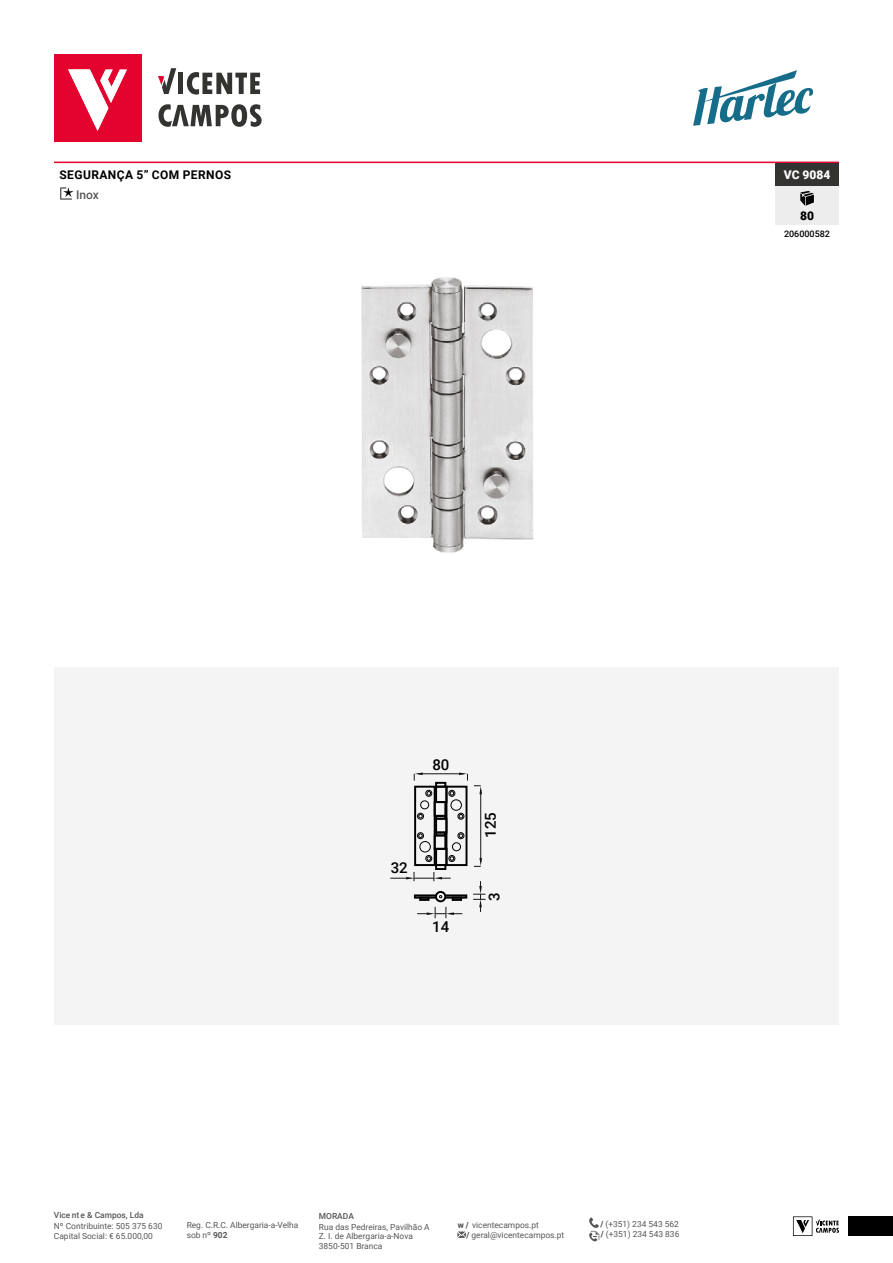
<style>
.page{position:relative;width:893px;height:1263px;background:#fff}
.page>*{position:absolute;margin:0;border:0;box-sizing:border-box;transform-origin:0 0}
.t1{font:500 15px "Roboto";color:#000}
.t2{font:700 12px "Roboto";letter-spacing:.035em;color:#000}
.t3{font:900 12px "Roboto";color:#fff}
.t4{font:500 12px "Roboto";color:#575756}
.t5{font:900 12px "Roboto";color:#000}
.t6{font:500 9px "Roboto";color:#000}
.t7{font:8.4px/9.6px "Roboto";color:#575756}
.t8{font:500 8.4px "Roboto";color:#575756}
.s1{font-weight:700}
.s2{font-weight:900}
</style>
<div class="page">
<div style="left:54px;top:54px;width:87px;height:87px;background:#e4032e"></div>
<svg style="left:68px;top:70px;width:59px;height:61px"></svg>
<div style="left:178px;top:73px;width:5px;height:21px;background:#333332"></div>
<svg style="left:187px;top:72px;width:73px;height:23px"></svg>
<svg style="left:158px;top:104px;width:104px;height:23px"></svg>
<svg style="left:158px;top:68px;width:18px;height:26px"></svg>
<svg style="left:693px;top:70px;width:120px;height:56px"></svg>
<svg style="left:793px;top:1216px;width:46px;height:20px"></svg>
<svg style="left:457px;top:1231px;width:9px;height:7px"></svg>
<svg style="left:589px;top:1217px;width:10px;height:24px"></svg>
<div style="left:849px;top:1216px;width:44px;height:20px;background:#000"></div>
<img style="left:361px;top:277px;width:173px;height:276px">
<hr style="left:54px;top:162px;width:785px;height:1px;background:#e4032e">
<div style="left:775px;top:163px;width:64px;height:24px;background:#333332"></div>
<div style="left:775px;top:187px;width:64px;height:38px;background:#ededed"></div>
<svg style="left:800px;top:191px;width:14px;height:15px"></svg>
<div style="left:54px;top:667px;width:785px;height:357px;background:#f4f4f4"></div>
<div style="left:414px;top:786px;width:22px;height:80px;border:2px solid #000"></div>
<div style="left:445px;top:786px;width:22px;height:80px;border:2px solid #000"></div>
<div style="left:434px;top:801px;width:12px;height:16px;border:2px solid #000"></div>
<div style="left:435px;top:786px;width:12px;height:17px;border:2px solid #000"></div>
<div style="left:435px;top:818px;width:12px;height:15px;border:2px solid #000"></div>
<div style="left:434px;top:834px;width:12px;height:16px;border:2px solid #000"></div>
<div style="left:435px;top:848px;width:12px;height:18px;border:2px solid #000"></div>
<div style="left:435px;top:864px;width:11px;height:6px;border:2px solid #000"></div>
<div style="left:435px;top:782px;width:11px;height:6px;border:2px solid #000"></div>
<div style="left:435px;top:815px;width:11px;height:5px;border:2px solid #000"></div>
<div style="left:435px;top:831px;width:11px;height:5px;border:2px solid #000"></div>
<div style="left:425px;top:790px;width:7px;height:7px;border:1px solid #000;border-radius:50%"></div>
<svg style="left:427px;top:791px;width:4px;height:4px"></svg>
<div style="left:448px;top:790px;width:7px;height:7px;border:1px solid #000;border-radius:50%"></div>
<svg style="left:450px;top:791px;width:4px;height:4px"></svg>
<div style="left:417px;top:813px;width:7px;height:7px;border:1px solid #000;border-radius:50%"></div>
<svg style="left:418px;top:814px;width:5px;height:4px"></svg>
<div style="left:457px;top:813px;width:7px;height:7px;border:1px solid #000;border-radius:50%"></div>
<svg style="left:459px;top:814px;width:4px;height:4px"></svg>
<div style="left:417px;top:832px;width:7px;height:7px;border:1px solid #000;border-radius:50%"></div>
<svg style="left:418px;top:833px;width:5px;height:5px"></svg>
<div style="left:457px;top:832px;width:7px;height:7px;border:1px solid #000;border-radius:50%"></div>
<svg style="left:459px;top:833px;width:4px;height:5px"></svg>
<div style="left:425px;top:855px;width:7px;height:7px;border:1px solid #000;border-radius:50%"></div>
<svg style="left:427px;top:856px;width:4px;height:5px"></svg>
<div style="left:448px;top:855px;width:7px;height:7px;border:1px solid #000;border-radius:50%"></div>
<svg style="left:450px;top:856px;width:4px;height:5px"></svg>
<div style="left:420px;top:800px;width:9px;height:9px;border:1px solid #000;border-radius:50%"></div>
<div style="left:452px;top:842px;width:9px;height:9px;border:1px solid #000;border-radius:50%"></div>
<div style="left:450px;top:799px;width:12px;height:12px;border:1px solid #000;border-radius:50%"></div>
<div style="left:419px;top:841px;width:12px;height:11px;border:1px solid #000;border-radius:50%"></div>
<div style="left:414px;top:894px;width:23px;height:4px;border:2px solid #000"></div>
<div style="left:444px;top:894px;width:23px;height:4px;border:2px solid #000"></div>
<div style="left:435px;top:891px;width:11px;height:11px;border:2px solid #000;border-radius:50%"></div>
<div style="left:419px;top:897px;width:11px;height:4px;border:2px solid #000"></div>
<div style="left:452px;top:897px;width:10px;height:4px;border:2px solid #000"></div>
<hr style="left:418px;top:773px;width:45px;height:1px;background:#171212">
<svg style="left:459px;top:772px;width:9px;height:9px"></svg>
<hr style="left:480px;top:790px;width:1px;height:72px;background:#171212">
<svg style="left:474px;top:785px;width:8px;height:9px"></svg>
<svg style="left:474px;top:858px;width:8px;height:9px"></svg>
<svg style="left:417px;top:907px;width:45px;height:11px"></svg>
<svg style="left:390px;top:872px;width:61px;height:9px"></svg>
<svg style="left:414px;top:772px;width:9px;height:9px"></svg>
<svg style="left:473px;top:881px;width:12px;height:31px"></svg>
<svg style="left:60px;top:187px;width:13px;height:12px"></svg>
<h2 class="t2" style="left:60px;top:166px;width:173px">SEGURANÇA 5” COM PERNOS</h2>
<h2 class="t4" style="left:76px;top:186px;width:24px">Inox</h2>
<h2 class="t3" style="left:784px;top:166px;width:48px">VC 9084</h2>
<h2 class="t5" style="left:800px;top:207px;width:15px">80</h2>
<p class="t6" style="left:784px;top:227px;width:48px">206000582</p>
<h1 class="t1" style="left:432px;top:754px;width:19px">80</h1>
<h1 class="t1" style="left:391px;top:857px;width:19px">32</h1>
<h1 class="t1" style="left:432px;top:916px;width:19px">14</h1>
<h1 class="t1" style="left:480px;top:838px;width:27px;rotate:-90deg">125</h1>
<h1 class="t1" style="left:484px;top:901px;width:10px;rotate:-90deg">3</h1>
<p class="t8" style="left:54px;top:1209px;width:91px">Vice nt e &amp; Campos, Lda</p>
<p class="t7" style="left:54px;top:1221px;width:110px">Nº Contribuinte: 505 375 630<br>Capital Social: € 65.000,00</p>
<p class="t7" style="left:187px;top:1220px;width:113px">Reg. C.R.C. Albergaria-a-Velha sob nº <span class="s1">902</span></p>
<p class="t7" style="left:466px;top:1220px;width:99px;line-height:9.1px;text-indent:-9px"><span class="s2">w /</span> vicentecampos.pt<br><span class="s2">/</span> geral@vicentecampos.pt</p>
<p class="t7" style="left:601px;top:1229px;width:80px"><span class="s2">/</span> (+351) 234 543 836</p>
<p class="t8" style="left:319px;top:1210px;width:37px">MORADA</p>
<p class="t7" style="left:319px;top:1221px;width:112px">Rua das Pedreiras, Pavilhão A<br>Z. I. de Albergaria-a-Nova<br>3850-501 Branca</p>
<p class="t7" style="left:600px;top:1219px;width:80px"><span class="s2">/</span> (+351) 234 543 562</p>
</div>
